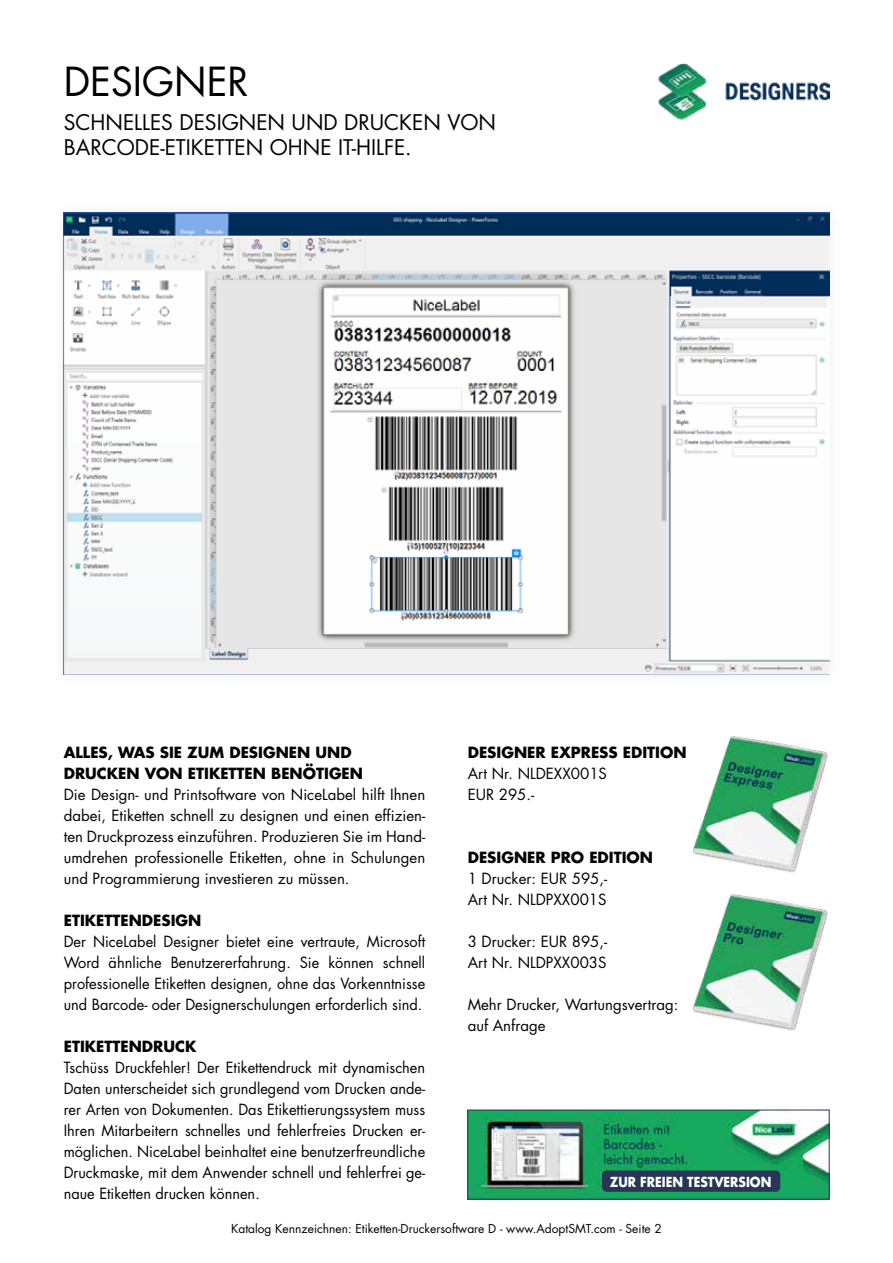
<style>
.page{position:relative;width:893px;height:1263px;background:#fff}
.page>*{position:absolute;margin:0;border:0;box-sizing:border-box;transform-origin:0 0}
.t1{font:39px "Futura";color:#000}
.t2{font:21px/25.2px "Futura";color:#000}
.t3{font:15px/21px "Futura";color:#000}
.t4{font:700 15px/21px "Futura";color:#000}
.t5{font:700 13.5px "Futura";color:#fff;scale:.9 1}
.t6{font:12px "Futura";color:#000}
</style>
<div class="page">
<img style="left:658px;top:63px;width:171px;height:57px">
<img style="left:64px;top:213px;width:765px;height:462px">
<img style="left:470px;top:1112px;width:357px;height:85px">
<div style="left:468px;top:1110px;width:361px;height:89px;border:1px solid #283554"></div>
<div style="left:602px;top:1170px;width:178px;height:22px;background:#283554;border-radius:4px"></div>
<img style="left:693px;top:737px;width:135px;height:136px">
<img style="left:693px;top:894px;width:135px;height:137px">
<h1 class="t1" style="left:64px;top:55px;width:186px">DESIGNER</h1>
<h2 class="t2" style="left:64px;top:109px;width:434px">SCHNELLES DESIGNEN UND DRUCKEN VON<br>BARCODE-ETIKETTEN OHNE IT-HILFE.</h2>
<p class="t4" style="left:64px;top:742px;width:301px">ALLES, WAS SIE ZUM DESIGNEN UND<br>DRUCKEN VON ETIKETTEN BENÖTIGEN</p>
<p class="t3" style="left:64px;top:784px;width:363px;text-align:justify">Die Design- und Printsoftware von NiceLabel hilft Ihnen dabei, Etiketten schnell zu designen und einen effizien&shy;ten Druckprozess einzuführen. Produzieren Sie im Hand&shy;umdrehen professionelle Etiketten, ohne in Schulungen und Programmierung investieren zu müssen.</p>
<p class="t4" style="left:64px;top:910px;width:139px">ETIKETTENDESIGN</p>
<p class="t3" style="left:64px;top:931px;width:363px;text-align:justify">Der NiceLabel Designer bietet eine vertraute, Microsoft Word ähnliche Benutzererfahrung. Sie können schnell professionelle Etiketten designen, ohne das Vorkenntnisse und Barcode- oder Designerschulungen erforderlich sind.</p>
<p class="t4" style="left:64px;top:1036px;width:134px">ETIKETTENDRUCK</p>
<p class="t3" style="left:64px;top:1057px;width:363px;text-align:justify">Tschüss Druckfehler! Der Etikettendruck mit dynamischen Daten unterscheidet sich grundlegend vom Drucken ande&shy;rer Arten von Dokumenten. Das Etikettierungssystem muss Ihren Mitarbeitern schnelles und fehlerfreies Drucken er&shy;möglichen. NiceLabel beinhaltet eine benutzerfreundliche Druckmaske, mit dem Anwender schnell und fehlerfrei ge&shy;naue Etiketten drucken können.</p>
<p class="t4" style="left:468px;top:742px;width:220px">DESIGNER EXPRESS EDITION</p>
<p class="t3" style="left:468px;top:763px;width:141px">Art Nr. NLDEXX001S<br>EUR 295.-</p>
<p class="t4" style="left:468px;top:847px;width:187px">DESIGNER PRO EDITION</p>
<p class="t3" style="left:468px;top:868px;width:141px">1 Drucker: EUR 595,-<br>Art Nr. NLDPXX001S</p>
<p class="t3" style="left:468px;top:931px;width:141px">3 Drucker: EUR 895,-<br>Art Nr. NLDPXX003S</p>
<p class="t3" style="left:468px;top:994px;width:212px">Mehr Drucker, Wartungsvertrag: auf Anfrage</p>
<p class="t5" style="left:610px;top:1172px;width:181px">ZUR FREIEN TESTVERSION</p>
<p class="t6" style="left:231px;top:1220px;width:432px">Katalog Kennzeichnen: Etiketten-Druckersoftware D - www.AdoptSMT.com - Seite 2</p>
</div>
